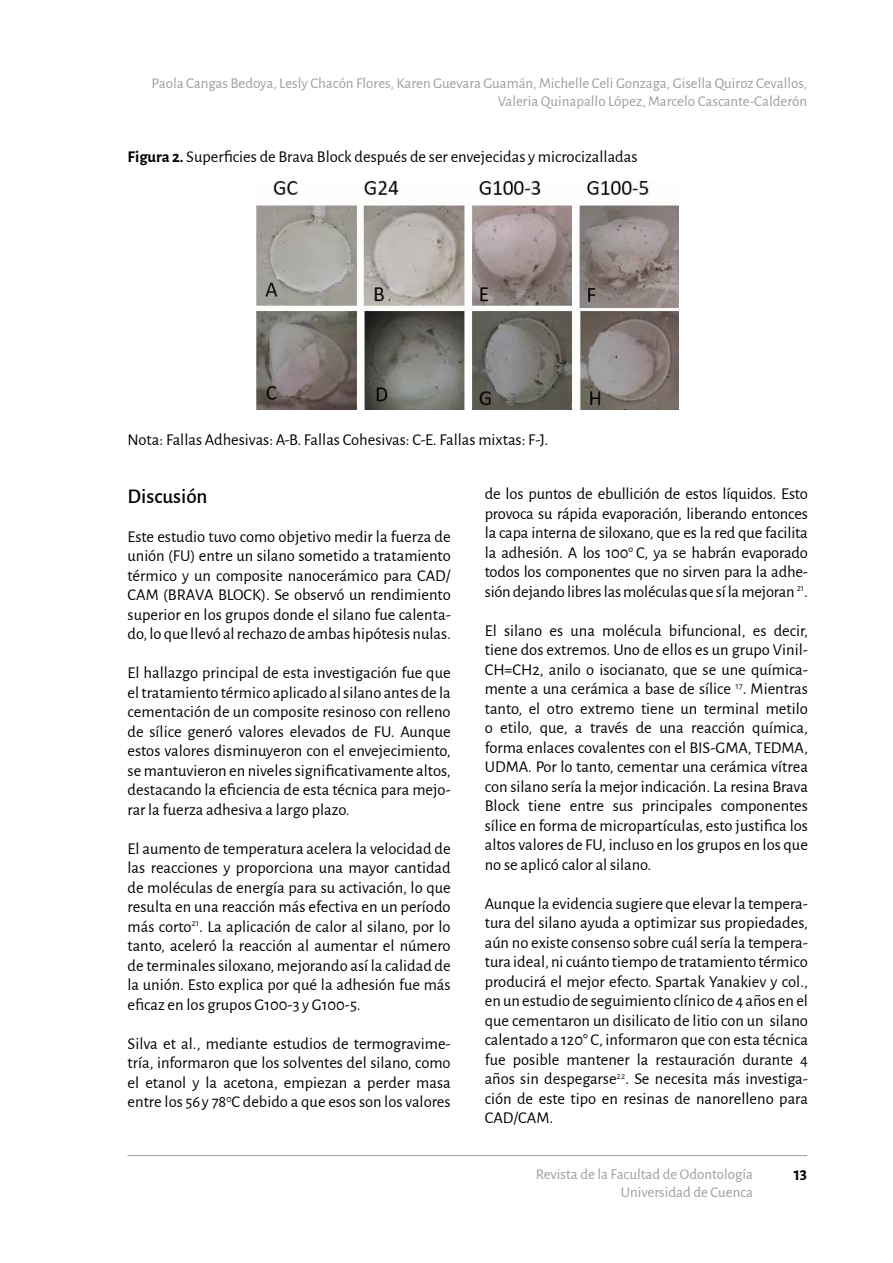
<style>
.page{position:relative;width:893px;height:1263px;background:#fff}
.page>*{position:absolute;margin:0;border:0;box-sizing:border-box;transform-origin:0 0}
.t1{font:500 21px "Alegreya Sans";color:#000}
.t2{font:16.5px/19.5px "Alegreya Sans";color:#000;text-align:justify}
.t3{font:700 16.5px "Alegreya Sans";color:#000}
.t4{font:15px/18px "Alegreya Sans";color:#9d9d9c;text-align:right}
.s1{font-weight:700}
</style>
<div class="page">
<hr style="left:128px;top:1155px;width:679px;height:1px;background:#9d9d9c">
<img style="left:257px;top:180px;width:422px;height:229px">
<p class="t4" style="left:151px;top:74px;width:657px">Paola Cangas Bedoya, Lesly Chacón Flores, Karen Guevara Guamán, Michelle Celi Gonzaga, Gisella Quiroz Cevallos,<br>Valeria Quinapallo López, Marcelo Cascante-Calderón</p>
<p class="t2" style="left:128px;top:146px;width:511px"><span class="s1">Figura 2.</span> Superficies de Brava Block después de ser envejecidas y microcizalladas</p>
<p class="t2" style="left:128px;top:429px;width:422px">Nota: Fallas Adhesivas: A-B. Fallas Cohesivas: C-E. Fallas mixtas: F-J.</p>
<p class="t1" style="left:128px;top:481px;width:81px">Discusión</p>
<p class="t2" style="left:128px;top:526px;width:325px">Este estudio tuvo como objetivo medir la fuerza de unión (FU) entre un silano sometido a tratamiento térmico y un composite nanocerámico para CAD/ CAM (BRAVA BLOCK). Se observó un rendimiento superior en los grupos donde el silano fue calenta&shy;do, lo que llevó al rechazo de ambas hipótesis nulas.</p>
<p class="t2" style="left:128px;top:662px;width:325px">El hallazgo principal de esta investigación fue que el tratamiento térmico aplicado al silano antes de la cementación de un composite resinoso con relleno de sílice generó valores elevados de FU. Aunque estos valores disminuyeron con el envejecimiento, se mantuvieron en niveles significativamente altos, destacando la eficiencia de esta técnica para mejo&shy;rar la fuerza adhesiva a largo plazo.</p>
<p class="t2" style="left:128px;top:838px;width:325px">El aumento de temperatura acelera la velocidad de las reacciones y proporciona una mayor cantidad de moléculas de energía para su activación, lo que resulta en una reacción más efectiva en un período más corto<sup>21</sup>. La aplicación de calor al silano, por lo tanto, aceleró la reacción al aumentar el número de terminales siloxano, mejorando así la calidad de la unión. Esto explica por qué la adhesión fue más eficaz en los grupos G100-3 y G100-5.</p>
<p class="t2" style="left:128px;top:1033px;width:325px">Silva et al., mediante estudios de termogravime&shy;tría, informaron que los solventes del silano, como el etanol y la acetona, empiezan a perder masa entre los 56y 78<sup>0</sup>C debido a que esos son los valores</p>
<p class="t2" style="left:485px;top:483px;width:325px">de los puntos de ebullición de estos líquidos. Esto provoca su rápida evaporación, liberando entonces la capa interna de siloxano, que es la red que facilita la adhesión. A los 100<sup>o</sup> C, ya se habrán evaporado todos los componentes que no sirven para la adhe&shy;sión dejando libres las moléculas que sí la mejoran <sup>21</sup>.</p>
<p class="t2" style="left:485px;top:620px;width:325px">El silano es una molécula bifuncional, es decir, tiene dos extremos. Uno de ellos es un grupo Vinil-CH=CH2, anilo o isocianato, que se une química&shy;mente a una cerámica a base de sílice <sup>17</sup>. Mientras tanto, el otro extremo tiene un terminal metilo o etilo, que, a través de una reacción química, forma enlaces covalentes con el BIS-GMA, TEDMA, UDMA. Por lo tanto, cementar una cerámica vítrea con silano sería la mejor indicación. La resina Brava Block tiene entre sus principales componentes sílice en forma de micropartículas, esto justifica los altos valores de FU, incluso en los grupos en los que no se aplicó calor al silano.</p>
<p class="t2" style="left:485px;top:893px;width:325px">Aunque la evidencia sugiere que elevar la tempera&shy;tura del silano ayuda a optimizar sus propiedades, aún no existe consenso sobre cuál sería la tempera&shy;tura ideal, ni cuánto tiempo de tratamiento térmico producirá el mejor efecto. Spartak Yanakiev y col., en un estudio de seguimiento clínico de 4 años en el que cementaron un disilicato de litio con un silano calentado a 120° C, informaron que con esta técnica fue posible mantener la restauración durante 4 años sin despegarse<sup>22</sup>. Se necesita más investiga&shy;ción de este tipo en resinas de nanorelleno para CAD/CAM.</p>
<p class="t4" style="left:536px;top:1164px;width:219px">Revista de la Facultad de Odontología</p>
<p class="t3" style="left:794px;top:1162px;width:15px">13</p>
<p class="t4" style="left:621px;top:1182px;width:134px">Universidad de Cuenca</p>
</div>
